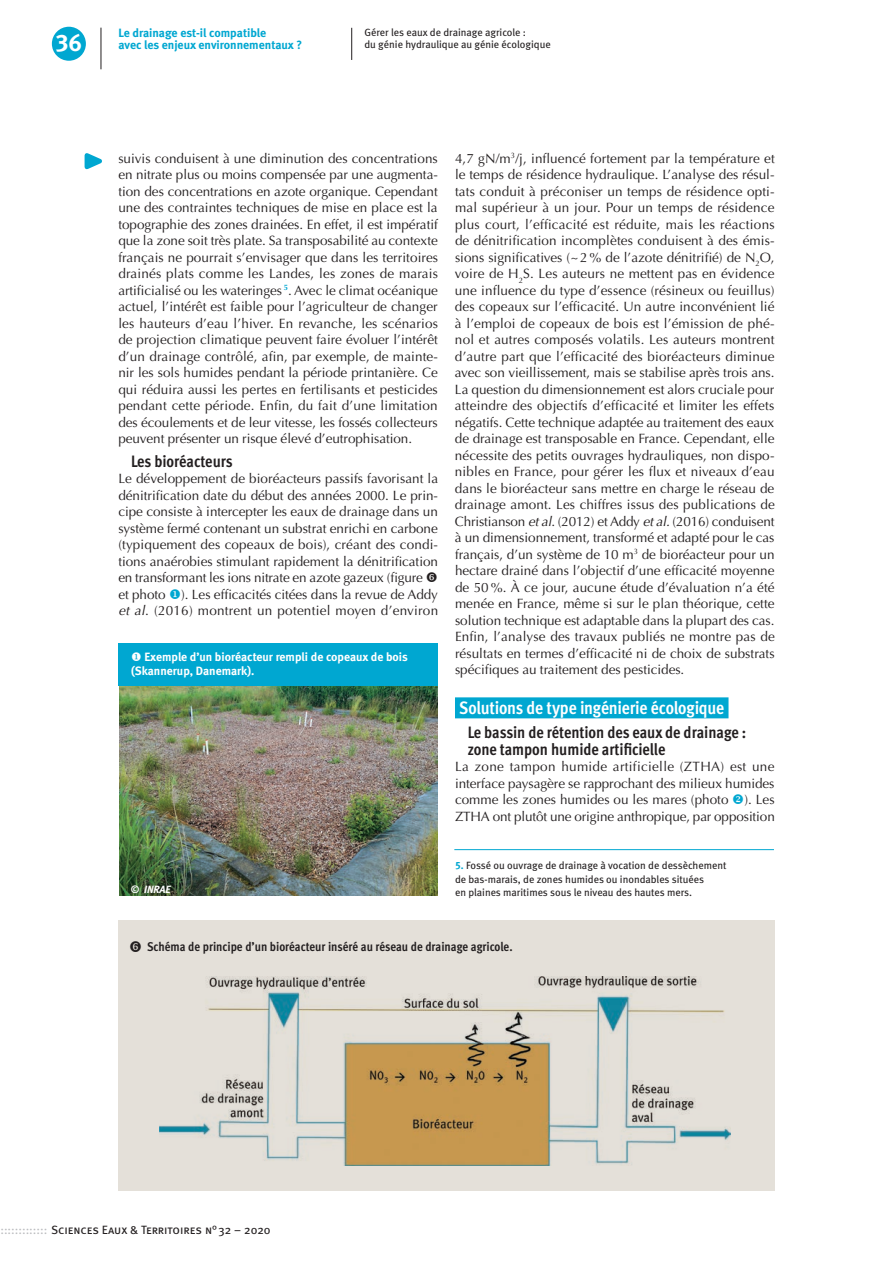
<style>
.page{position:relative;width:893px;height:1263px;background:#fff}
.page>*{position:absolute;margin:0;border:0;box-sizing:border-box;transform-origin:0 0}
.t1{font:24px "Meta Bold Caps Expert";color:#fff}
.t2{font:700 18px "Meta Cond OT";letter-spacing:-.015em;color:#fff}
.t3{font:700 16.5px/17px "Meta Cond OT";color:#231f20}
.t4{font:13.5px/16.5px "Optima";letter-spacing:-.005em;color:#231f20;text-align:justify}
.titre_figure{font:700 12.75px "Meta Cond OT";color:#231f20}
.légende{font:12px/13.5px "Meta Bold LF";color:#fff}
.t5{font:700 12px "Meta";color:#00a7d1}
.t6{font:12px "Meta Book Caps";color:#231f20}
.coordonnées{font:10.5px/13.5px "Meta Book LF";color:#231f20}
.roulette_article{font:10.5px/12px "Meta Book LF";color:#231f20}
.crédit_photo{font:italic 10.5px "Meta Bold LF";color:#fff}
.s1{color:#00a7d1}
.s2{font-style:italic}
.s3{font-family:"Meta Bold LF";color:#00a7d1}
.s4{color:#bcbdc0}
</style>
<div class="page">
<img style="left:119px;top:685px;width:319px;height:211px">
<div style="left:118px;top:921px;width:657px;height:270px;background:#e4e0d9"></div>
<div style="left:455px;top:697px;width:273px;height:21px;background:#00a7d1"></div>
<div style="left:118px;top:643px;width:320px;height:42px;background:#00a7d1"></div>
<hr style="left:351px;top:28px;width:1px;height:32px;background:#231f20">
<svg style="left:84px;top:153px;width:18px;height:17px"></svg>
<img style="left:160px;top:977px;width:570px;height:188px">
<hr style="left:454px;top:849px;width:320px;height:1px;background:#00a7d1">
<div style="left:52px;top:27px;width:34px;height:34px;background:#00a7d1;border-radius:50%"></div>
<hr style="left:101px;top:28px;width:1px;height:41px;background:#231f20">
<p class="t5" style="left:118px;top:25px;width:149px">Le drainage est-il compatible</p>
<h1 class="t1" style="left:56px;top:28px;width:28px">36</h1>
<p class="t5" style="left:118px;top:37px;width:185px">avec les enjeux environnementaux ?</p>
<p class="roulette_article" style="left:364px;top:26px;width:188px">Gérer les eaux de drainage agricole :<br>du génie hydraulique au génie écologique</p>
<p class="t4" style="left:118px;top:150px;width:321px">suivis conduisent à une diminution des concentrations en nitrate plus ou moins compensée par une augmenta&shy;tion des concentrations en azote organique. Cependant une des contraintes techniques de mise en place est la topographie des zones drainées. En effet, il est impératif que la zone soit très plate. Sa transposabilité au contexte français ne pourrait s’envisager que dans les territoires drainés plats comme les Landes, les zones de marais artificialisé ou les wateringes <sup>5</sup>. Avec le climat océanique actuel, l’intérêt est faible pour l’agriculteur de changer les hauteurs d’eau l’hiver. En revanche, les scénarios de projection climatique peuvent faire évoluer l’intérêt d’un drainage contrôlé, afin, par exemple, de mainte&shy;nir les sols humides pendant la période printanière. Ce qui réduira aussi les pertes en fertilisants et pesticides pendant cette période. Enfin, du fait d’une limitation des écoulements et de leur vitesse, les fossés collecteurs peuvent présenter un risque élevé d’eutrophisation.</p>
<h2 class="t3" style="left:131px;top:453px;width:103px">Les bioréacteurs</h2>
<p class="t4" style="left:118px;top:471px;width:321px;text-align:left">Le développement de bioréacteurs passifs favorisant la dénitrification date du début des années 2000. Le prin&shy;cipe consiste à intercepter les eaux de drainage dans un système fermé contenant un substrat enrichi en carbone (typiquement des copeaux de bois), créant des condi&shy;tions anaérobies stimulant rapidement la dénitrification en transformant les ions nitrate en azote gazeux (figure<br>et photo <span class="s1">◆</span>). Les efficacités citées dans la revue de Addy <span class="s2">et al</span>. (2016) montrent un potentiel moyen d’environ</p>
<p class="légende" style="left:131px;top:650px;width:278px">◆ Exemple d’un bioréacteur rempli de copeaux de bois (Skannerup, Danemark).</p>
<p class="crédit_photo" style="left:130px;top:883px;width:42px">© INRAE</p>
<p class="t4" style="left:455px;top:150px;width:321px">4,7 gN/m<sup>3</sup>/j, influencé fortement par la température et le temps de résidence hydraulique. L’analyse des résul&shy;tats conduit à préconiser un temps de résidence opti&shy;mal supérieur à un jour. Pour un temps de résidence plus court, l’efficacité est réduite, mais les réactions de dénitrification incomplètes conduisent à des émis&shy;sions significatives (~2% de l’azote dénitrifié) de N<sub>2</sub>O, voire de H<sub>2</sub>S. Les auteurs ne mettent pas en évidence une influence du type d’essence (résineux ou feuillus) des copeaux sur l’efficacité. Un autre inconvénient lié à l’emploi de copeaux de bois est l’émission de phé&shy;nol et autres composés volatils. Les auteurs montrent d’autre part que l’efficacité des bioréacteurs diminue avec son vieillissement, mais se stabilise après trois ans.<br>La question du dimensionnement est alors cruciale pour atteindre des objectifs d’efficacité et limiter les effets négatifs. Cette technique adaptée au traitement des eaux de drainage est transposable en France. Cependant, elle nécessite des petits ouvrages hydrauliques, non dispo&shy;nibles en France, pour gérer les flux et niveaux d’eau dans le bioréacteur sans mettre en charge le réseau de drainage amont. Les chiffres issus des publications de Christianson <span class="s2">et al</span>. (2012) et Addy <span class="s2">et al.</span> (2016) conduisent à un dimensionnement, transformé et adapté pour le cas français, d’un système de 10 m<sup>3</sup> de bioréacteur pour un hectare drainé dans l’objectif d’une efficacité moyenne de 50%. À ce jour, aucune étude d’évaluation n’a été menée en France, même si sur le plan théorique, cette solution technique est adaptable dans la plupart des cas.<br>Enfin, l’analyse des travaux publiés ne montre pas de résultats en termes d’efficacité ni de choix de substrats spécifiques au traitement des pesticides.</p>
<h1 class="t2" style="left:459px;top:696px;width:266px">Solutions de type ingénierie écologique</h1>
<h2 class="t3" style="left:468px;top:724px;width:280px">Le bassin de rétention des eaux de drainage : zone tampon humide artificielle</h2>
<p class="t4" style="left:455px;top:759px;width:321px">La zone tampon humide artificielle (ZTHA) est une interface paysagère se rapprochant des milieux humides comme les zones humides ou les mares (photo <span class="s1">❖</span>). Les ZTHA ont plutôt une origine anthropique, par opposition</p>
<p class="coordonnées" style="left:455px;top:859px;width:273px"><span class="s3">5.</span> Fossé ou ouvrage de drainage à vocation de dessèchement de bas-marais, de zones humides ou inondables situées<br>en plaines maritimes sous le niveau des hautes mers.</p>
<p class="titre_figure" style="left:147px;top:938px;width:367px">Schéma de principe d’un bioréacteur inséré au réseau de drainage agricole.</p>
<p class="t6" style="left:0;top:1223px;width:272px"><span class="s4">:::::::::::::</span> Sciences Eaux &amp; Territoires n°32 – 2020</p>
</div>
